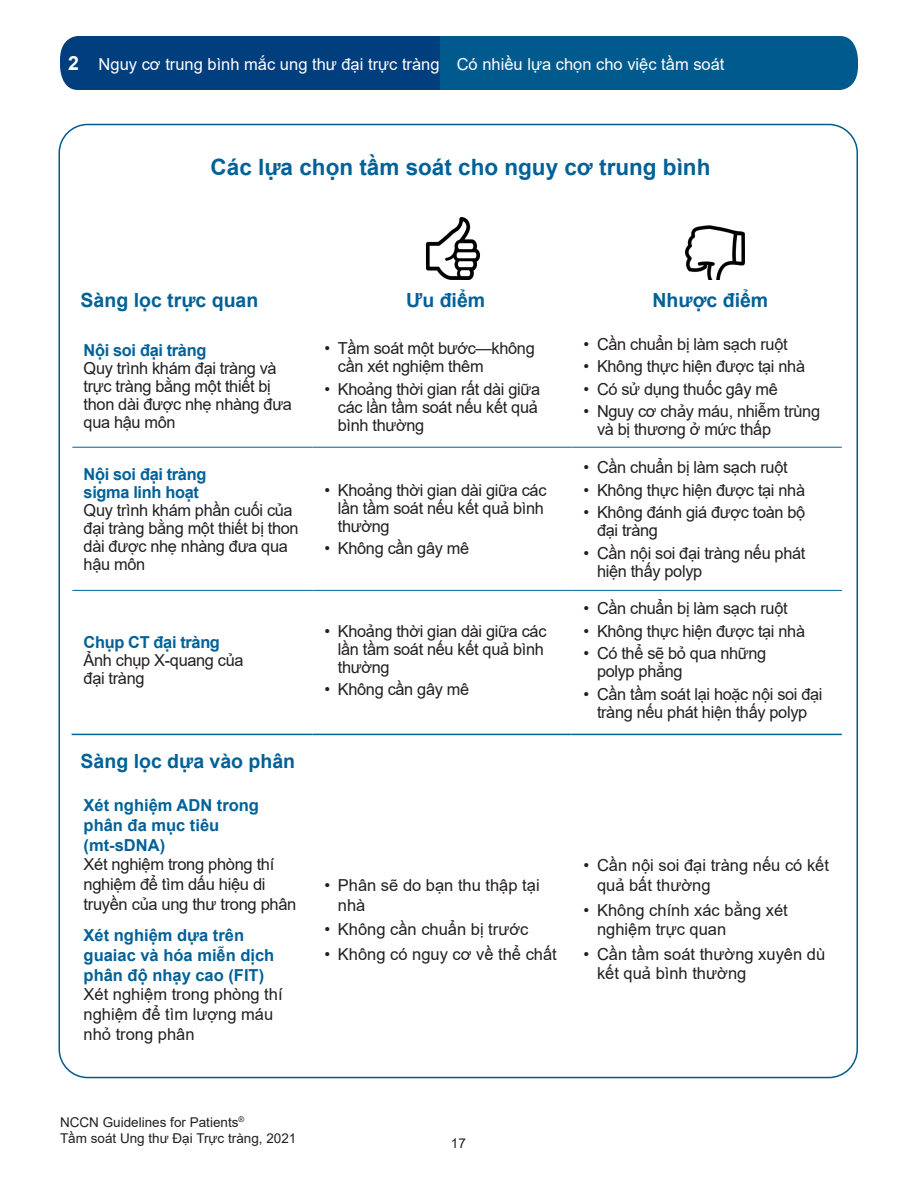
<style>
.page{position:relative;width:918px;height:1188px;background:#fff}
.page>*{position:absolute;margin:0;border:0;box-sizing:border-box;transform-origin:0 0}
.New_Figure_Title{font:700 22.5px "Arial";color:#006198}
.Guide_column_head{font:700 19.5px "Arial";color:#006198}
.Guide_text{font:700 19.5px "Arial";color:#006198}
.Guide_text-2{font:16.5px/18px "Arial";letter-spacing:-.02em;color:#231f20}
.Guide_text-3{font:16.5px/19.8px "Arial";color:#231f20}
.Guide_column_head-2{font:700 16.5px/19.8px "Arial";color:#006198}
.t1{font:16.5px "Arial";color:#fff}
.Guide_column_head-3{font:700 16.5px/18px "Arial";letter-spacing:-.02em;color:#006198}
.t2{font:13.5px/16.5px "Arial";color:#231f20}
.s1{font-weight:700;font-size:19.5px}
</style>
<div class="page">
<svg style="left:60px;top:36px;width:798px;height:54px;background:#024e87"></svg>
<hr style="left:312px;top:447px;width:260px;height:1px;background:#006198">
<hr style="left:572px;top:447px;width:270px;height:1px;background:#006198">
<hr style="left:312px;top:590px;width:260px;height:1px;background:#006198">
<hr style="left:572px;top:590px;width:270px;height:1px;background:#006198">
<hr style="left:72px;top:447px;width:240px;height:1px;background:#006198">
<hr style="left:72px;top:590px;width:240px;height:1px;background:#006198">
<hr style="left:72px;top:734px;width:240px;height:1px;background:#006198">
<hr style="left:312px;top:734px;width:260px;height:1px;background:#006198">
<hr style="left:572px;top:734px;width:270px;height:1px;background:#006198">
<img style="left:425px;top:218px;width:56px;height:61px">
<img style="left:686px;top:225px;width:59px;height:55px">
<p class="t1" style="left:68px;top:53px;width:658px"><span class="s1">2</span> Nguy cơ trung bình mắc ung thư đại trực tràng Có nhiều lựa chọn cho việc tầm soát</p>
<p class="New_Figure_Title" style="left:211px;top:151px;width:501px">Các lựa chọn tầm soát cho nguy cơ trung bình</p>
<p class="Guide_column_head" style="left:81px;top:286px;width:179px">Sàng lọc trực quan</p>
<p class="Guide_text" style="left:406px;top:286px;width:81px">Ưu điểm</p>
<p class="Guide_text" style="left:653px;top:286px;width:117px">Nhược điểm</p>
<p class="Guide_column_head-3" style="left:84px;top:342px;width:124px">Nội soi đại tràng</p>
<p class="Guide_text-2" style="left:84px;top:360px;width:210px">Quy trình khám đại tràng và trực tràng bằng một thiết bị thon dài được nhẹ nhàng đưa qua hậu môn</p>
<p class="Guide_text-2" style="left:584px;top:335px;width:206px">• Cần chuẩn bị làm sạch ruột</p>
<p class="Guide_text-2" style="left:584px;top:357px;width:223px">• Không thực hiện được tại nhà</p>
<p class="Guide_text-2" style="left:584px;top:380px;width:196px">• Có sử dụng thuốc gây mê</p>
<p class="Guide_text-2" style="left:597px;top:402px;width:225px;text-indent:-14px">• Nguy cơ chảy máu, nhiễm trùng và bị thương ở mức thấp</p>
<p class="Guide_text-2" style="left:338px;top:339px;width:198px;text-indent:-14px">• Tầm soát một bước—không cần xét nghiệm thêm</p>
<p class="Guide_text-2" style="left:338px;top:380px;width:204px;text-indent:-14px">• Khoảng thời gian rất dài giữa các lần tầm soát nếu kết quả bình thường</p>
<p class="Guide_column_head-3" style="left:84px;top:465px;width:124px">Nội soi đại tràng sigma linh hoạt</p>
<p class="Guide_text-2" style="left:84px;top:501px;width:217px">Quy trình khám phần cuối của đại tràng bằng một thiết bị thon dài được nhẹ nhàng đưa qua hậu môn</p>
<p class="Guide_column_head-3" style="left:84px;top:634px;width:138px">Chụp CT đại tràng</p>
<p class="Guide_text-2" style="left:84px;top:651px;width:161px">Ảnh chụp X-quang của đại tràng</p>
<p class="Guide_column_head" style="left:81px;top:747px;width:216px">Sàng lọc dựa vào phân</p>
<p class="Guide_column_head-2" style="left:84px;top:795px;width:177px">Xét nghiệm ADN trong phân đa mục tiêu (mt-sDNA)</p>
<p class="Guide_text-2" style="left:84px;top:855px;width:214px;line-height:19.8px">Xét nghiệm trong phòng thí nghiệm để tìm dấu hiệu di truyền của ung thư trong phân</p>
<p class="Guide_column_head-2" style="left:84px;top:925px;width:192px">Xét nghiệm dựa trên guaiac và hóa miễn dịch phân độ nhạy cao (FIT)</p>
<p class="Guide_text-3" style="left:84px;top:985px;width:201px">Xét nghiệm trong phòng thí nghiệm để tìm lượng máu nhỏ trong phân</p>
<p class="Guide_text-2" style="left:338px;top:481px;width:210px;text-indent:-14px">• Khoảng thời gian dài giữa các lần tầm soát nếu kết quả bình thường</p>
<p class="Guide_text-2" style="left:324px;top:539px;width:146px">• Không cần gây mê</p>
<p class="Guide_text-2" style="left:338px;top:622px;width:210px;text-indent:-14px">• Khoảng thời gian dài giữa các lần tầm soát nếu kết quả bình thường</p>
<p class="Guide_text-2" style="left:324px;top:681px;width:146px">• Không cần gây mê</p>
<p class="Guide_text-2" style="left:584px;top:458px;width:206px">• Cần chuẩn bị làm sạch ruột</p>
<p class="Guide_text-2" style="left:584px;top:481px;width:223px">• Không thực hiện được tại nhà</p>
<p class="Guide_text-2" style="left:597px;top:503px;width:210px;text-indent:-14px">• Không đánh giá được toàn bộ đại tràng</p>
<p class="Guide_text-2" style="left:597px;top:544px;width:210px;text-indent:-14px">• Cần nội soi đại tràng nếu phát hiện thấy polyp</p>
<p class="Guide_text-2" style="left:584px;top:600px;width:206px">• Cần chuẩn bị làm sạch ruột</p>
<p class="Guide_text-2" style="left:584px;top:622px;width:223px">• Không thực hiện được tại nhà</p>
<p class="Guide_text-2" style="left:597px;top:645px;width:171px;text-indent:-14px">• Có thể sẽ bỏ qua những polyp phẳng</p>
<p class="Guide_text-2" style="left:584px;top:685px;width:241px;text-align:center">• Cần tầm soát lại hoặc nội soi đại tràng nếu phát hiện thấy polyp</p>
<p class="Guide_text-3" style="left:338px;top:875px;width:203px;text-indent:-14px">• Phân sẽ do bạn thu thập tại nhà</p>
<p class="Guide_text-3" style="left:324px;top:920px;width:206px">• Không cần chuẩn bị trước</p>
<p class="Guide_text-3" style="left:324px;top:944px;width:234px">• Không có nguy cơ về thể chất</p>
<p class="Guide_text-3" style="left:597px;top:856px;width:234px;text-indent:-14px">• Cần nội soi đại tràng nếu có kết quả bất thường</p>
<p class="Guide_text-3" style="left:597px;top:900px;width:192px;text-indent:-14px">• Không chính xác bằng xét nghiệm trực quan</p>
<p class="Guide_text-3" style="left:597px;top:944px;width:230px;text-indent:-14px">• Cần tầm soát thường xuyên dù kết quả bình thường</p>
<p class="t2" style="left:60px;top:1114px;width:238px">NCCN Guidelines for Patients<sup>®<br></sup>Tầm soát Ung thư Đại Trực tràng, 2021</p>
<p class="t2" style="left:451px;top:1134px;width:17px">17</p>
</div>
